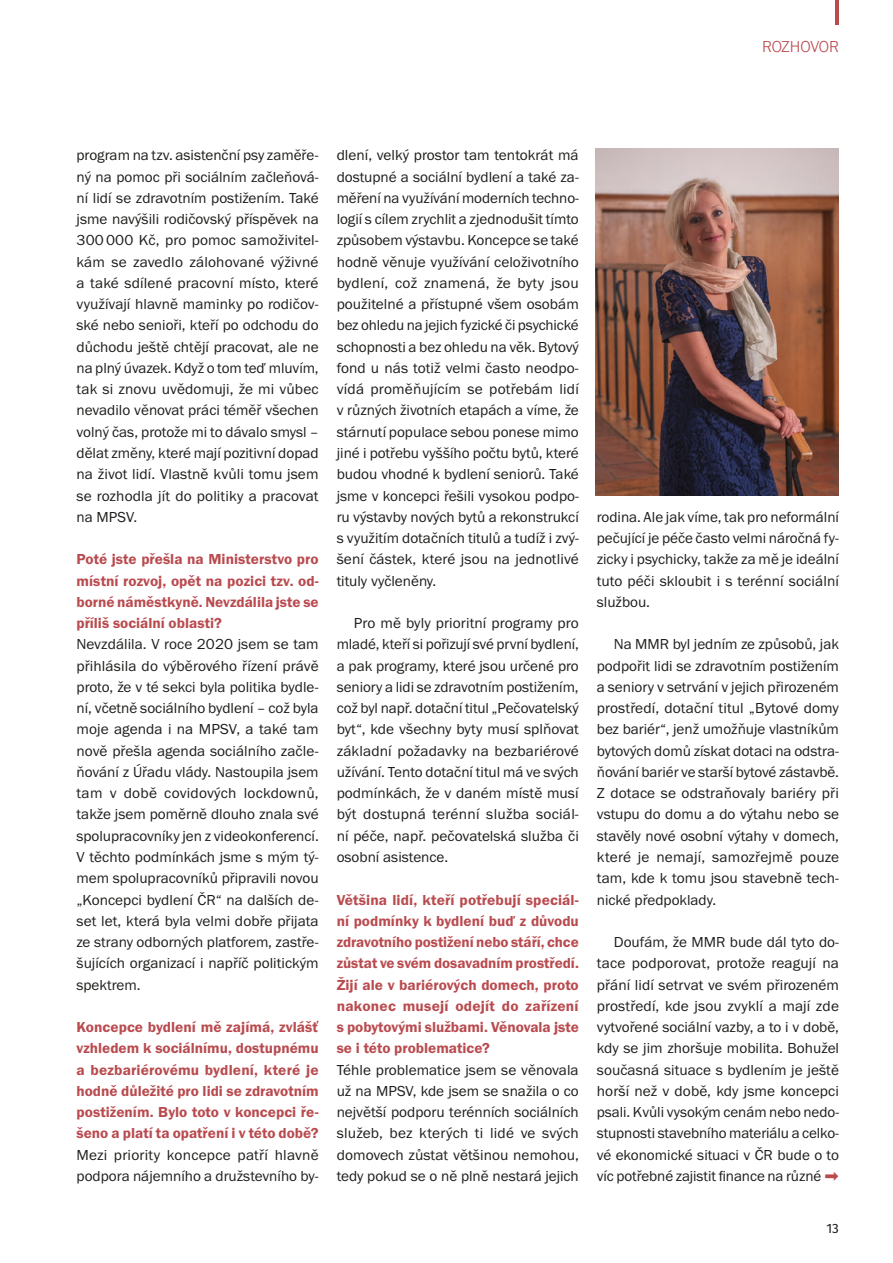
<style>
.page{position:relative;width:893px;height:1263px;background:#fff}
.page>*{position:absolute;margin:0;border:0;box-sizing:border-box;transform-origin:0 0}
.t1{font:300 16.5px "Franklin Gothic URW";letter-spacing:-.01em;color:#b94b4f}
.t2{font:15px/21.3px "Franklin Gothic URW Boo";color:#1d1d1b;text-align:justify}
.t3{font:15px/21.3px "Franklin Gothic URW Dem";color:#b94b4f;text-align:justify}
.t4{font:13.5px "Fira Sans";color:#1d1d1b}
.s1{font-family:"Fira Sans";color:#b94b4f}
</style>
<div class="page">
<hr style="left:835px;top:0;width:3px;height:24px;background:#b94b4f">
<img style="left:596px;top:149px;width:243px;height:346px">
<p class="t1" style="left:762px;top:37px;width:78px">ROZHOVOR</p>
<p class="t2" style="left:77px;top:144px;width:244px">program na tzv. asistenční psy zaměře&shy;ný na pomoc při sociálním začleňová&shy;ní lidí se zdravotním postižením. Také jsme navýšili rodičovský příspěvek na 300000 Kč, pro pomoc samoživitel&shy;kám se zavedlo zálohované výživné a také sdílené pracovní místo, které využívají hlavně maminky po rodičov&shy;ské nebo senioři, kteří po odchodu do důchodu ještě chtějí pracovat, ale ne na plný úvazek. Když o tom teď mluvím, tak si znovu uvědomuji, že mi vůbec nevadilo věnovat práci téměř všechen volný čas, protože mi to dávalo smysl – dělat změny, které mají pozitivní dopad na život lidí. Vlastně kvůli tomu jsem se rozhodla jít do politiky a pracovat na MPSV.</p>
<p class="t3" style="left:77px;top:548px;width:244px">Poté jste přešla na Ministerstvo pro místní rozvoj, opět na pozici tzv. od&shy;borné náměstkyně. Nevzdálila jste se příliš sociální oblasti?</p>
<p class="t2" style="left:77px;top:633px;width:244px">Nevzdálila. V roce 2020 jsem se tam přihlásila do výběrového řízení právě proto, že v té sekci byla politika bydle&shy;ní, včetně sociálního bydlení – což byla moje agenda i na MPSV, a také tam nově přešla agenda sociálního začle&shy;ňování z Úřadu vlády. Nastoupila jsem tam v době covidových lockdownů, takže jsem poměrně dlouho znala své spolupracovníky jen z videokonferencí.<br>V těchto podmínkách jsme s mým tý&shy;mem spolupracovníků připravili novou „Koncepci bydlení ČR“ na dalších de&shy;set let, která byla velmi dobře přijata ze strany odborných platforem, zastře&shy;šujících organizací i napříč politickým spektrem.</p>
<p class="t3" style="left:77px;top:1016px;width:244px">Koncepce bydlení mě zajímá, zvlášť vzhledem k sociálnímu, dostupnému a bezbariérovému bydlení, které je hodně důležité pro lidi se zdravotním postižením. Bylo toto v koncepci ře&shy;šeno a platí ta opatření i v této době?</p>
<p class="t2" style="left:77px;top:1144px;width:244px">Mezi priority koncepce patří hlavně podpora nájemního a družstevního by-</p>
<p class="t2" style="left:337px;top:144px;width:244px">dlení, velký prostor tam tentokrát má dostupné a sociální bydlení a také za&shy;měření na využívání moderních techno&shy;logií s cílem zrychlit a zjednodušit tímto způsobem výstavbu. Koncepce se také hodně věnuje využívání celoživotního bydlení, což znamená, že byty jsou použitelné a přístupné všem osobám bez ohledu na jejich fyzické či psychické schopnosti a bez ohledu na věk. Bytový fond u nás totiž velmi často neodpo&shy;vídá proměňujícím se potřebám lidí v různých životních etapách a víme, že stárnutí populace sebou ponese mimo jiné i potřebu vyššího počtu bytů, které budou vhodné k bydlení seniorů. Také jsme v koncepci řešili vysokou podpo&shy;ru výstavby nových bytů a rekonstrukcí s využitím dotačních titulů a tudíž i zvý&shy;šení částek, které jsou na jednotlivé tituly vyčleněny.</p>
<p class="t2" style="left:337px;top:612px;width:244px;text-indent:17px">Pro mě byly prioritní programy pro mladé, kteří si pořizují své první bydlení, a pak programy, které jsou určené pro seniory a lidi se zdravotním postižením, což byl např. dotační titul „Pečovatelský byt“, kde všechny byty musí splňovat základní požadavky na bezbariérové užívání. Tento dotační titul má ve svých podmínkách, že v daném místě musí být dostupná terénní služba sociál&shy;ní péče, např. pečovatelská služba či osobní asistence.</p>
<p class="t3" style="left:337px;top:888px;width:244px">Většina lidí, kteří potřebují speciál&shy;ní podmínky k bydlení buď z důvodu zdravotního postižení nebo stáří, chce zůstat ve svém dosavadním prostředí.<br>Žijí ale v bariérových domech, proto nakonec musejí odejít do zařízení s pobytovými službami. Věnovala jste se i této problematice?</p>
<p class="t2" style="left:337px;top:1059px;width:244px">Téhle problematice jsem se věnovala už na MPSV, kde jsem se snažila o co největší podporu terénních sociálních služeb, bez kterých ti lidé ve svých domovech zůstat většinou nemohou, tedy pokud se o ně plně nestará jejich</p>
<p class="t2" style="left:597px;top:506px;width:244px">rodina. Ale jak víme, tak pro neformální pečující je péče často velmi náročná fy&shy;zicky i psychicky, takže za mě je ideální tuto péči skloubit i s terénní sociální službou.</p>
<p class="t2" style="left:597px;top:633px;width:244px;text-indent:17px">Na MMR byl jedním ze způsobů, jak podpořit lidi se zdravotním postižením a seniory v setrvání v jejich přirozeném prostředí, dotační titul „Bytové domy bez bariér“, jenž umožňuje vlastníkům bytových domů získat dotaci na odstra&shy;ňování bariér ve starší bytové zástavbě.<br>Z dotace se odstraňovaly bariéry při vstupu do domu a do výtahu nebo se stavěly nové osobní výtahy v domech, které je nemají, samozřejmě pouze tam, kde k tomu jsou stavebně tech&shy;nické předpoklady.</p>
<p class="t2" style="left:597px;top:931px;width:244px;text-indent:17px">Doufám, že MMR bude dál tyto do&shy;tace podporovat, protože reagují na přání lidí setrvat ve svém přirozeném prostředí, kde jsou zvyklí a mají zde vytvořené sociální vazby, a to i v době, kdy se jim zhoršuje mobilita. Bohužel současná situace s bydlením je ještě horší než v době, kdy jsme koncepci psali. Kvůli vysokým cenám nebo nedo&shy;stupnosti stavebního materiálu a celko&shy;vé ekonomické situaci v ČR bude o to víc potřebné zajistit finance na různé <span class="s1">➡</span></p>
<p class="t4" style="left:826px;top:1218px;width:14px">13</p>
</div>
